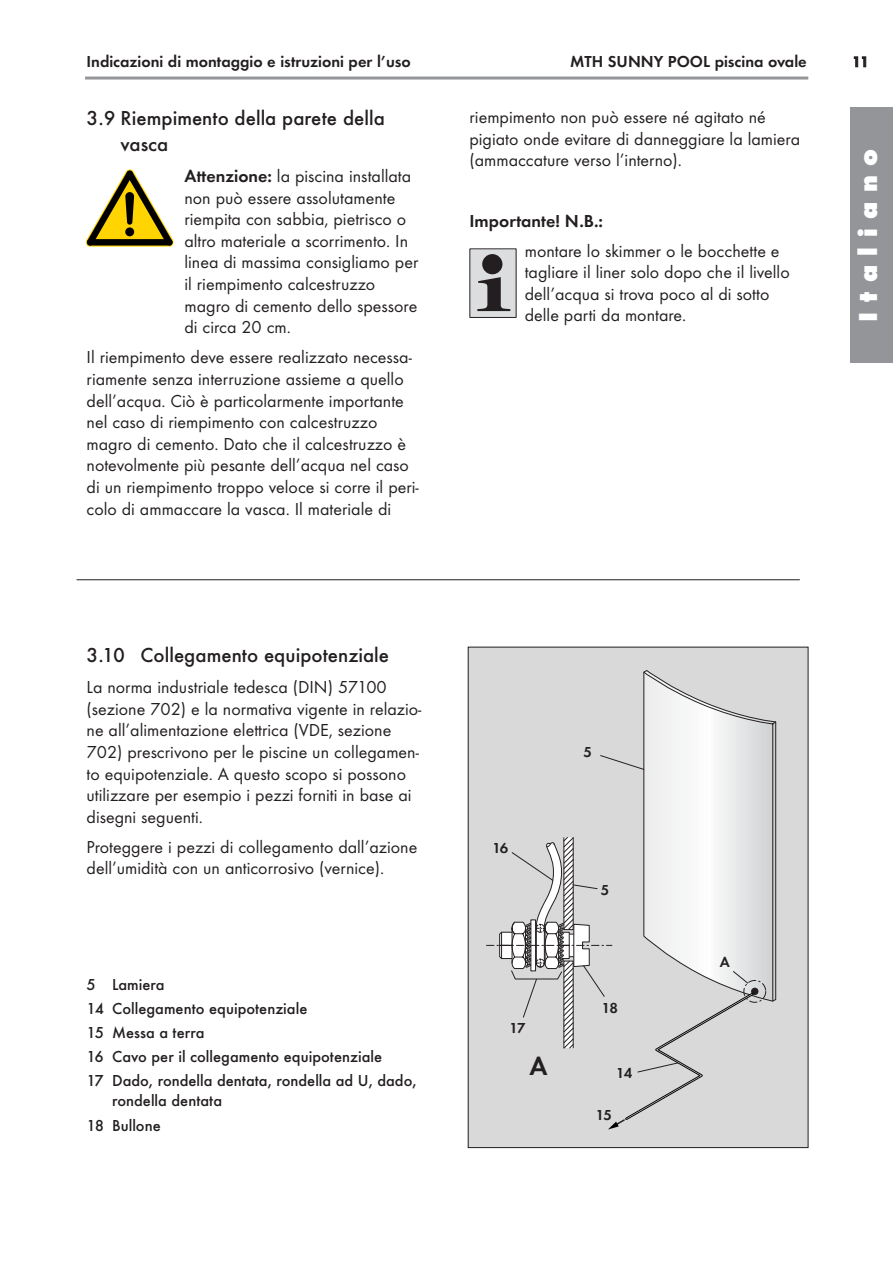
<style>
.page{position:relative;width:893px;height:1263px;background:#fff}
.page>*{position:absolute;margin:0;border:0;box-sizing:border-box;transform-origin:0 0}
.t1{font:800 27px "Function";letter-spacing:.355em;color:#fff}
.t2{font:700 27px "Function";color:#231f20}
.t3{font:500 21px/25.2px "Function";color:#231f20}
.t4{font:18px/21.6px "Function";color:#231f20}
.t5{font:700 18px "Function";color:#231f20}
.t6{font:500 16.5px/24px "Function";color:#231f20}
.t7{font:700 16.5px "Function";color:#231f20}
.t8{font:700 15px "Function";letter-spacing:-.06em;color:#231f20}
.s1{font-weight:700}
</style>
<div class="page">
<div style="left:850px;top:108px;width:42px;height:255px;background:#939598"></div>
<hr style="left:85px;top:77px;width:723px;height:3px;background:#939598">
<div style="left:468px;top:647px;width:339px;height:500px;background:#d9d9d9"></div>
<svg style="left:486px;top:671px;width:290px;height:459px"></svg>
<hr style="left:77px;top:580px;width:722px;height:1px;background:#231f20">
<svg style="left:85px;top:169px;width:89px;height:78px"></svg>
<svg style="left:469px;top:248px;width:48px;height:70px;background:#aeaeaf"></svg>
<div style="left:482px;top:254px;width:20px;height:20px;background:#231f20;border-radius:50%"></div>
<p class="t7" style="left:87px;top:54px;width:326px">Indicazioni di montaggio e istruzioni per l’uso</p>
<p class="t7" style="left:570px;top:54px;width:238px">MTH SUNNY POOL piscina ovale</p>
<p class="t3" style="left:121px;top:108px;width:266px;text-indent:-34px">3.9 Riempimento della parete della vasca</p>
<p class="t4" style="left:184px;top:167px;width:235px"><span class="s1">Attenzione:</span> la piscina installata non può essere assolutamente riempita con sabbia, pietrisco o altro materiale a scorrimento. In linea di massima consigliamo per il riempimento calcestruzzo magro di cemento dello spessore di circa 20 cm.</p>
<p class="t4" style="left:87px;top:348px;width:334px">Il riempimento deve essere realizzato necessa&shy;riamente senza interruzione assieme a quello dell’acqua. Ciò è particolarmente importante nel caso di riempimento con calcestruzzo magro di cemento. Dato che il calcestruzzo è notevolmente più pesante dell’acqua nel caso di un riempimento troppo veloce si corre il peri&shy;colo di ammaccare la vasca. Il materiale di</p>
<p class="t4" style="left:469px;top:108px;width:332px">riempimento non può essere né agitato né pigiato onde evitare di danneggiare la lamiera (ammaccature verso l’interno).</p>
<p class="t5" style="left:469px;top:213px;width:135px">Importante! N.B.:</p>
<p class="t4" style="left:524px;top:241px;width:266px">montare lo skimmer o le bocchette e tagliare il liner solo dopo che il livello dell’acqua si trova poco al di sotto delle parti da montare.</p>
<p class="t8" style="left:852px;top:56px;width:18px">11</p>
<h1 class="t1" style="left:857px;top:322px;width:175px;rotate:-90deg">Italiano</h1>
<p class="t3" style="left:87px;top:644px;width:304px">3.10 Collegamento equipotenziale</p>
<p class="t4" style="left:87px;top:678px;width:336px">La norma industriale tedesca (DIN) 57100 (sezione 702) e la normativa vigente in relazio&shy;ne all’alimentazione elettrica (VDE, sezione 702) prescrivono per le piscine un collegamen&shy;to equipotenziale. A questo scopo si possono utilizzare per esempio i pezzi forniti in base ai disegni seguenti.</p>
<p class="t4" style="left:87px;top:838px;width:332px">Proteggere i pezzi di collegamento dall’azione dell’umidità con un anticorrosivo (vernice).</p>
<p class="t6" style="left:87px;top:973px;width:331px">5 Lamiera<br>14 Collegamento equipotenziale<br>15 Messa a terra<br>16 Cavo per il collegamento equipotenziale<br>17 Dado, rondella dentata, rondella ad U, dado,</p>
<p class="t6" style="left:87px;top:1089px;width:137px;line-height:25.2px;text-indent:26px">rondella dentata<br>18 Bullone</p>
<p class="t8" style="left:492px;top:842px;width:18px">16</p>
<p class="t8" style="left:583px;top:746px;width:10px">5</p>
<p class="t8" style="left:600px;top:883px;width:10px">5</p>
<p class="t8" style="left:509px;top:1022px;width:18px">17</p>
<h1 class="t2" style="left:529px;top:1055px;width:20px">A</h1>
<p class="t8" style="left:602px;top:1002px;width:18px">18</p>
<p class="t8" style="left:616px;top:1067px;width:17px">14</p>
<p class="t8" style="left:595px;top:1108px;width:18px">15</p>
<p class="t8" style="left:719px;top:956px;width:12px">A</p>
</div>
